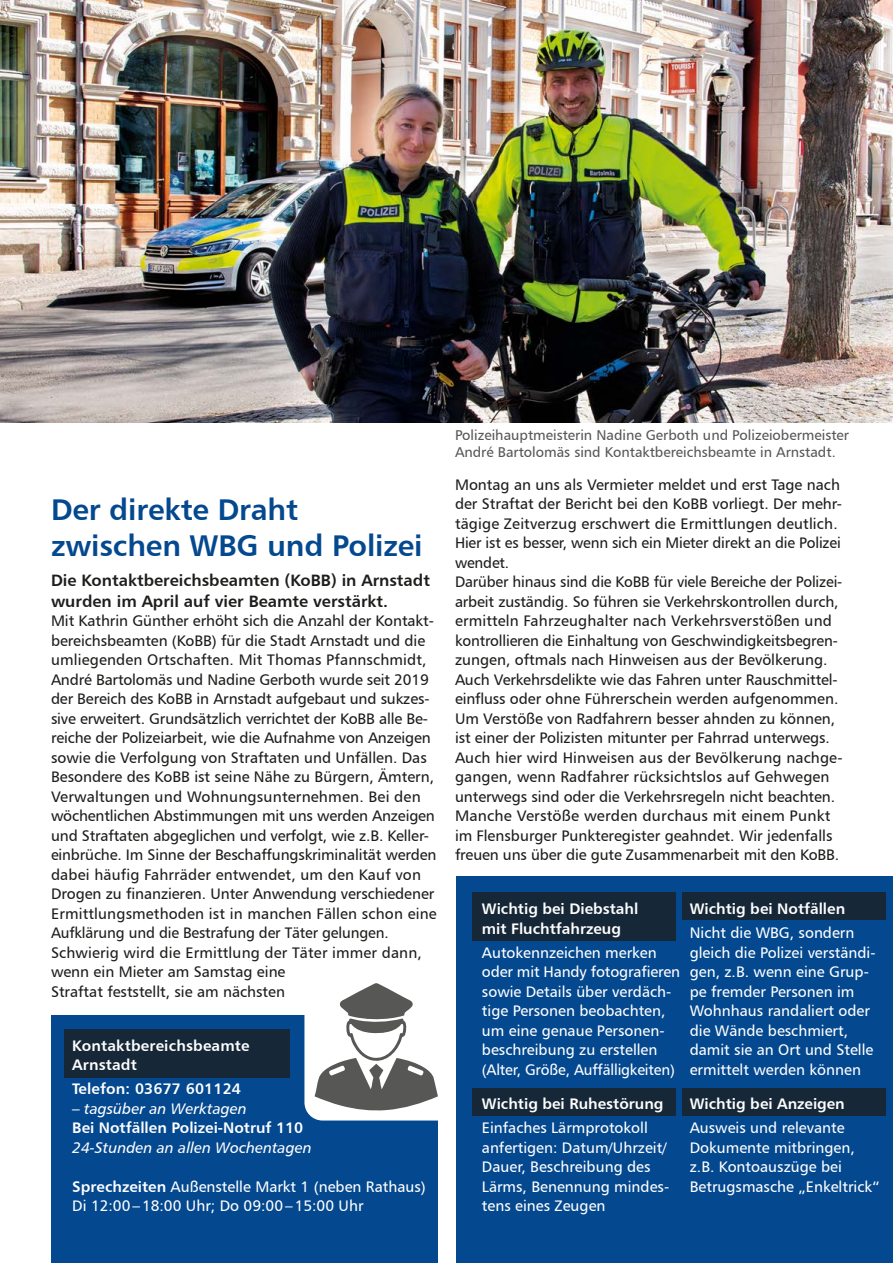
<style>
.page{position:relative;width:893px;height:1263px;background:#fff}
.page>*{position:absolute;margin:0;border:0;box-sizing:border-box;transform-origin:0 0}
.t1{font:30px/36px "Humanist 777 BT Bold B";letter-spacing:-.005em;color:#04488f}
.t2{font:16.5px/21px "Humanist 777 BT Bold B";color:#1d1d1b}
.t3{font:15.3px/19.5px "Humanist 777 BT Roman B";letter-spacing:-.005em;color:#1d1d1b}
.t4{font:15.3px/19.5px "Humanist 777 BT Roman B";color:#fff}
.t5{font:15.3px/19.5px "Humanist 777 BT Bold B";color:#fff}
.t6{font:15.3px "Humanist 777 BT Italic B";color:#fff}
.t7{font:14.25px/16.5px "Humanist 777 BT Roman B";color:#575756}
.s1{font-family:"Humanist 777 BT Roman B"}
.s2{font-family:"Humanist 777 BT Bold B"}
</style>
<div class="page">
<div style="left:456px;top:876px;width:437px;height:387px;background:#04488f"></div>
<div style="left:51px;top:1015px;width:387px;height:248px;background:#04488f"></div>
<img style="left:0;top:0;width:892px;height:422px">
<div style="left:472px;top:892px;width:203px;height:48px;background:#162738"></div>
<div style="left:64px;top:1029px;width:226px;height:48px;background:#162738"></div>
<div style="left:472px;top:1088px;width:203px;height:27px;background:#162738"></div>
<div style="left:682px;top:1088px;width:203px;height:28px;background:#162738"></div>
<div style="left:682px;top:892px;width:203px;height:27px;background:#162738"></div>
<svg style="left:304px;top:983px;width:134px;height:137px;background:#bdbdbd"></svg>
<h1 class="t1" style="left:51px;top:491px;width:373px">Der direkte Draht zwischen WBG und Polizei</h1>
<p class="t2" style="left:51px;top:569px;width:380px">Die Kontaktbereichsbeamten (KoBB) in Arnstadt wurden im April auf vier Beamte verstärkt.</p>
<p class="t3" style="left:51px;top:611px;width:387px">Mit Kathrin Günther erhöht sich die Anzahl der Kontakt&shy;bereichsbeamten (KoBB) für die Stadt Arnstadt und die umliegenden Ortschaften. Mit Thomas Pfannschmidt, André Bartolomäs und Nadine Gerboth wurde seit 2019 der Bereich des KoBB in Arnstadt aufgebaut und sukzes&shy;sive erweitert. Grundsätzlich verrichtet der KoBB alle Be&shy;reiche der Polizeiarbeit, wie die Aufnahme von Anzeigen sowie die Verfolgung von Straftaten und Unfällen. Das Besondere des KoBB ist seine Nähe zu Bürgern, Ämtern, Verwaltungen und Wohnungsunternehmen. Bei den wöchentlichen Abstimmungen mit uns werden Anzeigen und Straftaten abgeglichen und verfolgt, wie z.B. Keller&shy;einbrüche. Im Sinne der Beschaffungskriminalität werden dabei häufig Fahrräder entwendet, um den Kauf von Drogen zu finanzieren. Unter Anwendung verschiedener Ermittlungsmethoden ist in manchen Fällen schon eine Aufklärung und die Bestrafung der Täter gelungen.<br>Schwierig wird die Ermittlung der Täter immer dann, wenn ein Mieter am Samstag eine<br>Straftat feststellt, sie am nächsten</p>
<p class="t5" style="left:72px;top:1035px;width:179px">Kontaktbereichsbeamte<br>Arnstadt</p>
<p class="t5" style="left:72px;top:1079px;width:170px">Telefon: 03677 601124</p>
<p class="t6" style="left:72px;top:1099px;width:176px"><span class="s1">–</span> tagsüber an Werktagen</p>
<p class="t5" style="left:72px;top:1118px;width:233px">Bei Notfällen Polizei-Notruf 110</p>
<p class="t6" style="left:72px;top:1138px;width:241px">24-Stunden an allen Wochentagen</p>
<p class="t4" style="left:72px;top:1176px;width:355px"><span class="s2">Sprechzeiten</span> Außenstelle Markt 1 (neben Rathaus)<br>Di 12:00–18:00 Uhr; Do 09:00–15:00 Uhr</p>
<p class="t7" style="left:455px;top:427px;width:396px">Polizeihauptmeisterin Nadine Gerboth und Polizeiobermeister<br>André Bartolomäs sind Kontaktbereichsbeamte in Arnstadt.</p>
<p class="t3" style="left:455px;top:474px;width:389px">Montag an uns als Vermieter meldet und erst Tage nach der Straftat der Bericht bei den KoBB vorliegt. Der mehr&shy;tägige Zeitverzug erschwert die Ermittlungen deutlich.<br>Hier ist es besser, wenn sich ein Mieter direkt an die Polizei wendet.<br>Darüber hinaus sind die KoBB für viele Bereiche der Polizei&shy;arbeit zuständig. So führen sie Verkehrskontrollen durch, ermitteln Fahrzeughalter nach Verkehrsverstößen und kontrollieren die Einhaltung von Geschwindigkeitsbegren&shy;zungen, oftmals nach Hinweisen aus der Bevölkerung.<br>Auch Verkehrsdelikte wie das Fahren unter Rauschmittel&shy;einfluss oder ohne Führerschein werden aufgenommen.<br>Um Verstöße von Radfahrern besser ahnden zu können, ist einer der Polizisten mitunter per Fahrrad unterwegs.<br>Auch hier wird Hinweisen aus der Bevölkerung nachge&shy;gangen, wenn Radfahrer rücksichtslos auf Gehwegen unterwegs sind oder die Verkehrsregeln nicht beachten.<br>Manche Verstöße werden durchaus mit einem Punkt im Flensburger Punkteregister geahndet. Wir jedenfalls freuen uns über die gute Zusammenarbeit mit den KoBB.</p>
<p class="t5" style="left:482px;top:899px;width:158px">Wichtig bei Diebstahl mit Fluchtfahrzeug</p>
<p class="t4" style="left:482px;top:942px;width:200px">Autokennzeichen merken oder mit Handy fotografieren sowie Details über verdäch&shy;tige Personen beobachten, um eine genaue Personen&shy;beschreibung zu erstellen (Alter, Größe, Auffälligkeiten)</p>
<p class="t5" style="left:482px;top:1094px;width:183px">Wichtig bei Ruhestörung</p>
<p class="t4" style="left:482px;top:1118px;width:189px">Einfaches Lärmprotokoll anfertigen: Datum/Uhrzeit/<br>Dauer, Beschreibung des<br>Lärms, Benennung mindes&shy;tens eines Zeugen</p>
<p class="t5" style="left:690px;top:899px;width:157px">Wichtig bei Notfällen</p>
<p class="t4" style="left:690px;top:923px;width:187px">Nicht die WBG, sondern gleich die Polizei verständi&shy;gen, z.B. wenn eine Grup&shy;pe fremder Personen im<br>Wohnhaus randaliert oder die Wände beschmiert, damit sie an Ort und Stelle ermittelt werden können</p>
<p class="t5" style="left:690px;top:1094px;width:157px">Wichtig bei Anzeigen</p>
<p class="t4" style="left:690px;top:1118px;width:191px">Ausweis und relevante<br>Dokumente mitbringen, z.B. Kontoauszüge bei<br>Betrugsmasche „Enkeltrick“</p>
</div>
